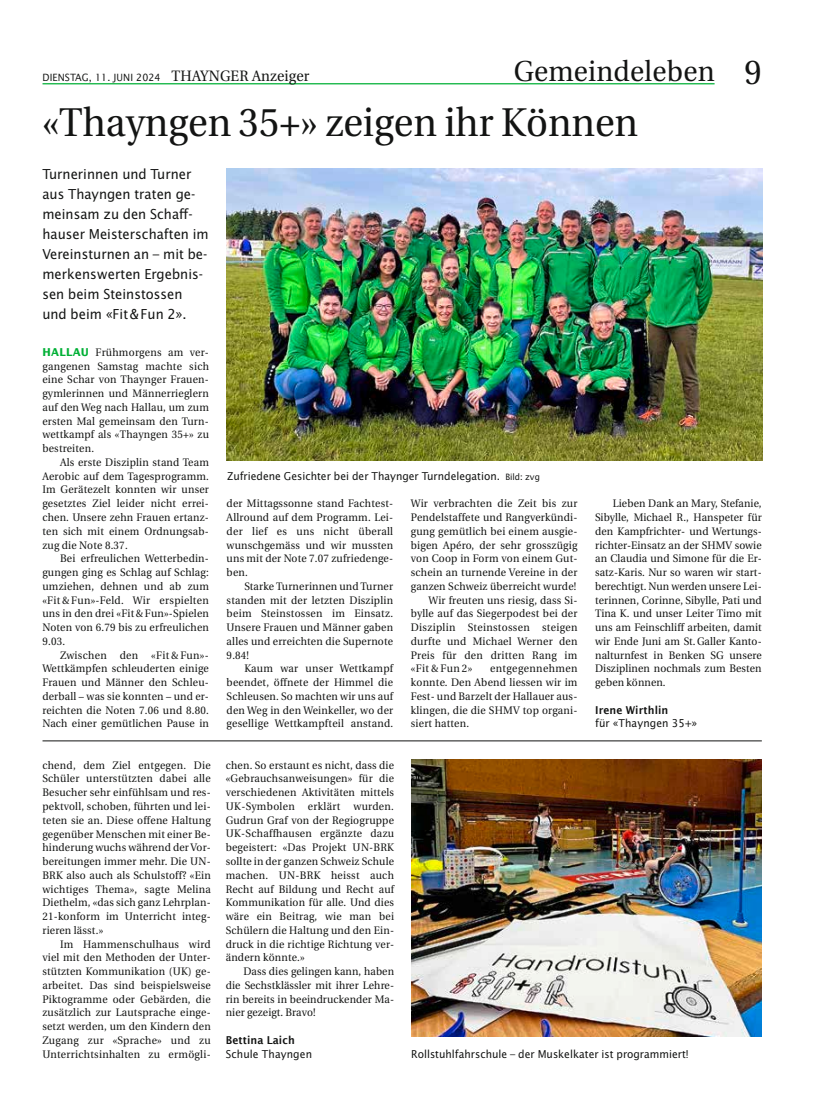
<style>
.page{position:relative;width:815px;height:1117px;background:#fff}
.page>*{position:absolute;margin:0;border:0;box-sizing:border-box;transform-origin:0 0}
.t1{font:40px "Utopia";color:#131413;scale:.95 1}
.t2{font:28.75px "Utopia";letter-spacing:.01em;color:#131413;scale:.95 1}
.t3{font:13.75px/20px "Lucida Sans";color:#131413;scale:.95 1}
.t4{font:10.88px/13.8px "Utopia";letter-spacing:.02em;color:#131413;text-align:justify;scale:.95 1}
.t5{font:10.88px/13.8px "Lucida Sans";color:#131413;scale:.95 1}
.t6{font:10px "Lucida Sans";letter-spacing:.01em;color:#131413;scale:.95 1}
.s1{font-family:"Utopia";font-size:15px}
.s2{font-size:34.38px}
.s3{font-family:"Lucida Sans";font-weight:700;color:#00b035}
.s4{font-size:8.75px}
.s5{font-weight:600}
</style>
<div class="page">
<hr style="left:43px;top:83px;width:672px;height:1px;background:#00b035">
<img style="left:227px;top:169px;width:535px;height:291px">
<img style="left:411px;top:759px;width:351px;height:276px">
<hr style="left:43px;top:740px;width:719px;height:1px;background:#131413">
<p class="t6" style="left:43px;top:71px;width:282px">DIENSTAG, 11. JUNI 2024 <span class="s1">THAYNGER Anzeiger</span></p>
<p class="t2" style="left:514px;top:55px;width:263px">Gemeindeleben <span class="s2">9</span></p>
<p class="t1" style="left:42px;top:100px;width:629px">«Thayngen 35+» zeigen ihr Können</p>
<p class="t3" style="left:42px;top:163px;width:177px">Turnerinnen und Turner aus Thayngen traten ge&shy;meinsam zu den Schaff&shy;hauser Meisterschaften im<br>Vereinsturnen an – mit be&shy;merkenswerten Ergebnis&shy;sen beim Steinstossen und beim «Fit&amp;Fun 2».</p>
<p class="t4" style="left:42px;top:345px;width:177px"><span class="s3">HALLAU</span> Frühmorgens am ver-</p>
<p class="t4" style="left:42px;top:359px;width:177px">gangenen Samstag machte sich</p>
<p class="t4" style="left:42px;top:373px;width:177px">eine Schar von Thaynger Frauen-</p>
<p class="t4" style="left:42px;top:386px;width:177px">gymlerinnen und Männerrieglern</p>
<p class="t4" style="left:42px;top:400px;width:177px">auf den Weg nach Hallau, um zum</p>
<p class="t4" style="left:42px;top:414px;width:177px">ersten Mal gemeinsam den Turn-</p>
<p class="t4" style="left:42px;top:428px;width:177px">wettkampf als «Thayngen 35+» zu</p>
<p class="t4" style="left:42px;top:441px;width:56px">bestreiten.</p>
<p class="t4" style="left:60px;top:455px;width:158px">Als erste Disziplin stand Team</p>
<p class="t4" style="left:42px;top:469px;width:177px">Aerobic auf dem Tagesprogramm.</p>
<p class="t4" style="left:42px;top:483px;width:177px">Im Gerätezelt konnten wir unser</p>
<p class="t4" style="left:42px;top:496px;width:177px">gesetztes Ziel leider nicht errei-</p>
<p class="t4" style="left:42px;top:510px;width:177px">chen. Unsere zehn Frauen ertanz-</p>
<p class="t4" style="left:42px;top:524px;width:177px">ten sich mit einem Ordnungsab-</p>
<p class="t4" style="left:42px;top:538px;width:91px">zug die Note 8.37.</p>
<p class="t4" style="left:60px;top:551px;width:158px">Bei erfreulichen Wetterbedin-</p>
<p class="t4" style="left:42px;top:565px;width:177px">gungen ging es Schlag auf Schlag:</p>
<p class="t4" style="left:42px;top:579px;width:177px">umziehen, dehnen und ab zum</p>
<p class="t4" style="left:42px;top:593px;width:177px">«Fit &amp; Fun»-Feld. Wir erspielten</p>
<p class="t4" style="left:42px;top:606px;width:177px">uns in den drei «Fit &amp; Fun»-Spielen</p>
<p class="t4" style="left:42px;top:620px;width:177px">Noten von 6.79 bis zu erfreulichen</p>
<p class="t4" style="left:42px;top:634px;width:25px">9.03.</p>
<p class="t4" style="left:60px;top:648px;width:158px">Zwischen den «Fit &amp; Fun»-</p>
<p class="t4" style="left:42px;top:661px;width:177px">Wettkämpfen schleuderten einige</p>
<p class="t4" style="left:42px;top:675px;width:177px">Frauen und Männer den Schleu-</p>
<p class="t4" style="left:42px;top:689px;width:177px">derball – was sie konnten – und er-</p>
<p class="t4" style="left:42px;top:703px;width:177px">reichten die Noten 7.06 und 8.80.</p>
<p class="t4" style="left:42px;top:716px;width:177px">Nach einer gemütlichen Pause in</p>
<p class="t4" style="left:42px;top:758px;width:179px">chend, dem Ziel entgegen. Die</p>
<p class="t4" style="left:42px;top:771px;width:179px">Schüler unterstützten dabei alle</p>
<p class="t4" style="left:42px;top:785px;width:179px">Besucher sehr einfühlsam und res-</p>
<p class="t4" style="left:42px;top:799px;width:179px">pektvoll, schoben, führten und lei-</p>
<p class="t4" style="left:42px;top:813px;width:179px">teten sie an. Diese offene Haltung</p>
<p class="t4" style="left:42px;top:826px;width:179px">gegenüber Menschen mit einer Be-</p>
<p class="t4" style="left:42px;top:840px;width:179px">hinderung wuchs während der Vor-</p>
<p class="t4" style="left:42px;top:854px;width:179px">bereitungen immer mehr. Die UN-</p>
<p class="t4" style="left:42px;top:868px;width:179px">BRK also auch als Schulstoff? «Ein</p>
<p class="t4" style="left:42px;top:881px;width:179px">wichtiges Thema», sagte Melina</p>
<p class="t4" style="left:42px;top:895px;width:179px">Diethelm, «das sich ganz Lehrplan-</p>
<p class="t4" style="left:42px;top:909px;width:179px">21-konform im Unterricht integ-</p>
<p class="t4" style="left:42px;top:923px;width:66px">rieren lässt.»</p>
<p class="t4" style="left:60px;top:936px;width:160px">Im Hammenschulhaus wird</p>
<p class="t4" style="left:42px;top:950px;width:179px">viel mit den Methoden der Unter-</p>
<p class="t4" style="left:42px;top:964px;width:179px">stützten Kommunikation (UK) ge-</p>
<p class="t4" style="left:42px;top:978px;width:179px">arbeitet. Das sind beispielsweise</p>
<p class="t4" style="left:42px;top:991px;width:179px">Piktogramme oder Gebärden, die</p>
<p class="t4" style="left:42px;top:1005px;width:179px">zusätzlich zur Lautsprache einge-</p>
<p class="t4" style="left:42px;top:1019px;width:179px">setzt werden, um den Kindern den</p>
<p class="t4" style="left:42px;top:1033px;width:179px">Zugang zur «Sprache» und zu</p>
<p class="t4" style="left:42px;top:1046px;width:179px">Unterrichtsinhalten zu ermögli-</p>
<p class="t5" style="left:227px;top:468px;width:331px">Zufriedene Gesichter bei der Thaynger Turndelegation. <span class="s4">Bild: zvg</span></p>
<p class="t4" style="left:227px;top:496px;width:177px">der Mittagssonne stand Fachtest-</p>
<p class="t4" style="left:227px;top:510px;width:177px">Allround auf dem Programm. Lei-</p>
<p class="t4" style="left:227px;top:524px;width:177px">der lief es uns nicht überall</p>
<p class="t4" style="left:227px;top:538px;width:177px">wunschgemäss und wir mussten</p>
<p class="t4" style="left:227px;top:551px;width:177px">uns mit der Note 7.07 zufriedenge-</p>
<p class="t4" style="left:227px;top:565px;width:24px">ben.</p>
<p class="t4" style="left:244px;top:579px;width:158px">Starke Turnerinnen und Turner</p>
<p class="t4" style="left:227px;top:593px;width:177px">standen mit der letzten Disziplin</p>
<p class="t4" style="left:227px;top:606px;width:177px">beim Steinstossen im Einsatz.</p>
<p class="t4" style="left:227px;top:620px;width:177px">Unsere Frauen und Männer gaben</p>
<p class="t4" style="left:227px;top:634px;width:177px">alles und erreichten die Supernote</p>
<p class="t4" style="left:227px;top:648px;width:25px">9.84!</p>
<p class="t4" style="left:244px;top:661px;width:158px">Kaum war unser Wettkampf</p>
<p class="t4" style="left:227px;top:675px;width:177px">beendet, öffnete der Himmel die</p>
<p class="t4" style="left:227px;top:689px;width:177px">Schleusen. So machten wir uns auf</p>
<p class="t4" style="left:227px;top:703px;width:177px">den Weg in den Weinkeller, wo der</p>
<p class="t4" style="left:227px;top:716px;width:177px">gesellige Wettkampfteil anstand.</p>
<p class="t4" style="left:411px;top:496px;width:177px">Wir verbrachten die Zeit bis zur</p>
<p class="t4" style="left:411px;top:510px;width:177px">Pendelstaffete und Rangverkündi-</p>
<p class="t4" style="left:411px;top:524px;width:177px">gung gemütlich bei einem ausgie-</p>
<p class="t4" style="left:411px;top:538px;width:177px">bigen Apéro, der sehr grosszügig</p>
<p class="t4" style="left:411px;top:551px;width:177px">von Coop in Form von einem Gut-</p>
<p class="t4" style="left:411px;top:565px;width:177px">schein an turnende Vereine in der</p>
<p class="t4" style="left:411px;top:579px;width:176px">ganzen Schweiz überreicht wurde!</p>
<p class="t4" style="left:429px;top:593px;width:158px">Wir freuten uns riesig, dass Si-</p>
<p class="t4" style="left:411px;top:606px;width:177px">bylle auf das Siegerpodest bei der</p>
<p class="t4" style="left:411px;top:620px;width:177px">Disziplin Steinstossen steigen</p>
<p class="t4" style="left:411px;top:634px;width:177px">durfte und Michael Werner den</p>
<p class="t4" style="left:411px;top:648px;width:177px">Preis für den dritten Rang im</p>
<p class="t4" style="left:411px;top:661px;width:66px">«Fit &amp; Fun 2»</p>
<p class="t4" style="left:411px;top:661px;width:177px;text-indent:79px">entgegennehmen konnte. Den Abend liessen wir im Fest- und Barzelt der Hallauer aus&shy;klingen, die die SHMV top organi&shy;siert hatten.</p>
<p class="t4" style="left:595px;top:496px;width:177px;text-indent:18px">Lieben Dank an Mary, Stefanie, Sibylle, Michael R., Hanspeter für den Kampfrichter- und Wertungs&shy;richter-Einsatz an der SHMV sowie an Claudia und Simone für die Er&shy;satz-Karis. Nur so waren wir start&shy;berechtigt. Nun werden unsere Lei&shy;terinnen, Corinne, Sibylle, Pati und Tina K. und unser Leiter Timo mit uns am Feinschliff arbeiten, damit wir Ende Juni am St.Galler Kanto&shy;nalturnfest in Benken SG unsere Disziplinen nochmals zum Besten geben können.</p>
<p class="t5" style="left:595px;top:702px;width:109px"><span class="s5">Irene Wirthlin<br></span>für «Thayngen 35+»</p>
<p class="t4" style="left:226px;top:758px;width:179px">chen. So erstaunt es nicht, dass die</p>
<p class="t4" style="left:226px;top:771px;width:179px">«Gebrauchsanweisungen» für die</p>
<p class="t4" style="left:226px;top:785px;width:179px">verschiedenen Aktivitäten mittels</p>
<p class="t4" style="left:226px;top:799px;width:179px">UK-Symbolen erklärt wurden.</p>
<p class="t4" style="left:226px;top:813px;width:179px">Gudrun Graf von der Regiogruppe</p>
<p class="t4" style="left:226px;top:826px;width:179px">UK-Schaffhausen ergänzte dazu</p>
<p class="t4" style="left:226px;top:840px;width:179px">begeistert: «Das Projekt UN-BRK</p>
<p class="t4" style="left:226px;top:854px;width:179px">sollte in der ganzen Schweiz Schule</p>
<p class="t4" style="left:226px;top:868px;width:179px">machen. UN-BRK heisst auch</p>
<p class="t4" style="left:226px;top:881px;width:179px">Recht auf Bildung und Recht auf</p>
<p class="t4" style="left:226px;top:895px;width:179px">Kommunikation für alle. Und dies</p>
<p class="t4" style="left:226px;top:909px;width:179px">wäre ein Beitrag, wie man bei</p>
<p class="t4" style="left:226px;top:923px;width:179px">Schülern die Haltung und den Ein-</p>
<p class="t4" style="left:226px;top:936px;width:179px">druck in die richtige Richtung ver-</p>
<p class="t4" style="left:226px;top:950px;width:85px">ändern könnte.»</p>
<p class="t4" style="left:243px;top:964px;width:160px">Dass dies gelingen kann, haben</p>
<p class="t4" style="left:226px;top:978px;width:179px">die Sechstklässler mit ihrer Lehre-</p>
<p class="t4" style="left:226px;top:991px;width:179px">rin bereits in beeindruckender Ma-</p>
<p class="t4" style="left:226px;top:1005px;width:96px">nier gezeigt. Bravo!</p>
<p class="t5" style="left:226px;top:1032px;width:92px"><span class="s5">Bettina Laich<br></span>Schule Thayngen</p>
<p class="t5" style="left:411px;top:1046px;width:293px">Rollstuhlfahrschule – der Muskelkater ist programmiert!</p>
</div>
